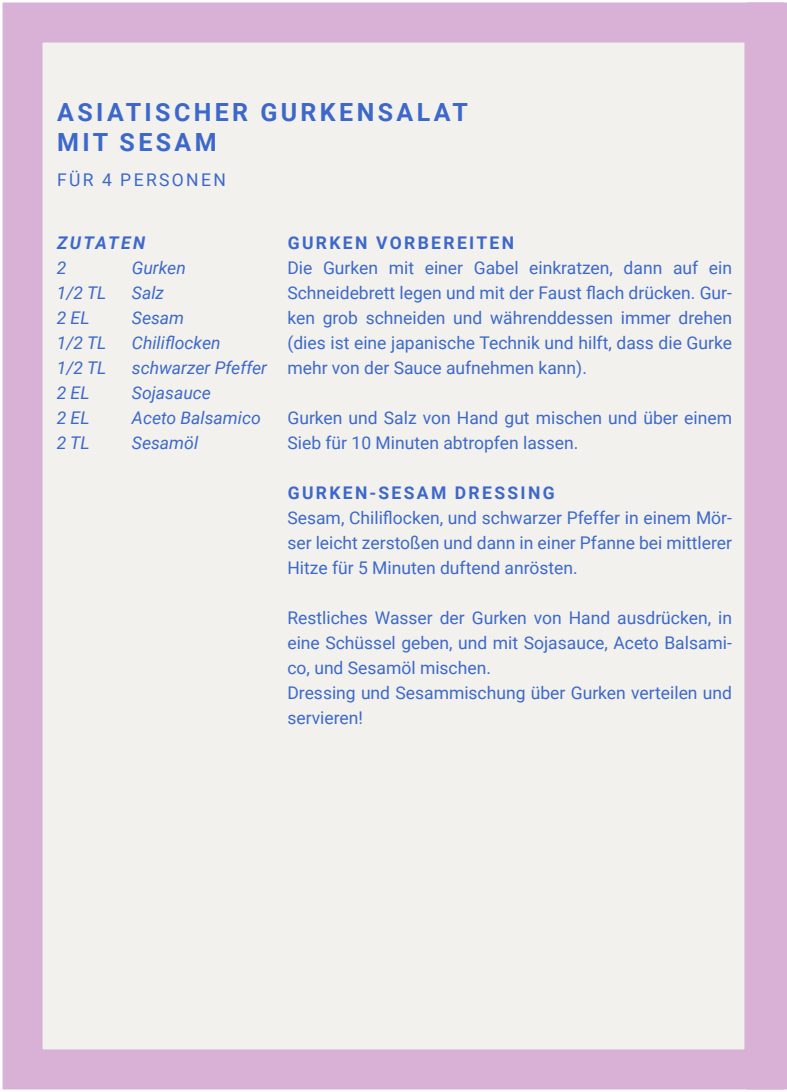
<style>
.page{position:relative;width:787px;height:1092px;background:#fff}
.page>*{position:absolute;margin:0;border:0;box-sizing:border-box;transform-origin:0 0}
.t1{font:700 25px/30px "Roboto";letter-spacing:.135em;color:#3d68ca}
.t2{font:17.5px/25px "Roboto";color:#3d69c9;text-align:justify}
.t3{font:italic 17.5px/25px "Roboto";color:#3d69c9}
.t4{font:700 17.5px "Roboto";letter-spacing:.135em;color:#3d68ca}
.t5{font:17.5px "Roboto";letter-spacing:.135em;color:#3d68ca}
.t6{font:italic 700 17.5px "Roboto";letter-spacing:.135em;color:#3d68ca}
</style>
<div class="page">
<hr style="left:784px;top:3px;width:3px;height:1086px;background:#d9b1d7">
<div style="left:3px;top:3px;width:781px;height:1086px;background:#f2f1ed;border:40px solid #d9b1d7"></div>
<h1 class="t1" style="left:57px;top:98px;width:412px">ASIATISCHER GURKENSALAT<br>MIT SESAM</h1>
<p class="t5" style="left:57px;top:170px;width:170px">FÜR 4 PERSONEN</p>
<p class="t6" style="left:57px;top:233px;width:90px">ZUTATEN</p>
<p class="t3" style="left:132px;top:255px;width:137px">Gurken<br>Salz<br>Sesam<br>Chiliflocken schwarzer Pfeffer<br>Sojasauce<br>Aceto Balsamico<br>Sesamöl</p>
<p class="t3" style="left:57px;top:255px;width:51px">2<br>1/2 TL<br>2 EL<br>1/2 TL<br>1/2 TL<br>2 EL<br>2 EL<br>2 TL</p>
<p class="t4" style="left:288px;top:233px;width:228px">GURKEN VORBEREITEN</p>
<p class="t2" style="left:287px;top:255px;width:446px">Die Gurken mit einer Gabel einkratzen, dann auf ein Schneidebrett legen und mit der Faust flach drücken. Gur&shy;ken grob schneiden und währenddessen immer drehen (dies ist eine japanische Technik und hilft, dass die Gurke mehr von der Sauce aufnehmen kann).</p>
<p class="t2" style="left:287px;top:405px;width:446px">Gurken und Salz von Hand gut mischen und über einem<br>Sieb für 10 Minuten abtropfen lassen.</p>
<p class="t4" style="left:288px;top:483px;width:268px">GURKEN-SESAM DRESSING</p>
<p class="t2" style="left:287px;top:505px;width:446px">Sesam, Chiliflocken, und schwarzer Pfeffer in einem Mör&shy;ser leicht zerstoßen und dann in einer Pfanne bei mittlerer Hitze für 5 Minuten duftend anrösten.</p>
<p class="t2" style="left:287px;top:605px;width:446px;text-align:left">Restliches Wasser der Gurken von Hand ausdrücken, in eine Schüssel geben, und mit Sojasauce, Aceto Balsami&shy;co, und Sesamöl mischen.<br>Dressing und Sesammischung über Gurken verteilen und servieren!</p>
</div>
